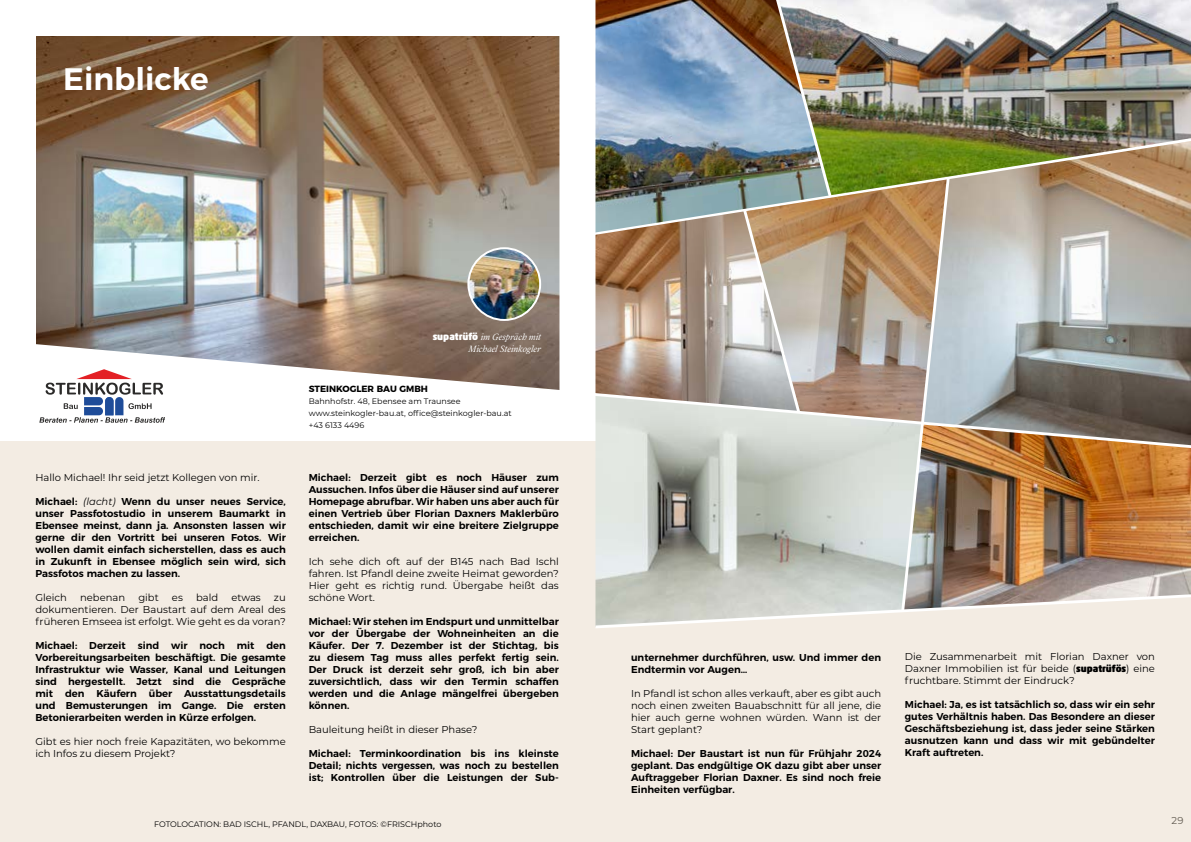
<style>
.page{position:relative;width:1191px;height:842px;background:#fff}
.page>*{position:absolute;margin:0;border:0;box-sizing:border-box;transform-origin:0 0}
.t1{font:600 31px "Montserrat";color:#fff}
.t2{font:600 10px/12px "Montserrat";color:#000;text-align:justify}
.t3{font:10px/12px "Montserrat";color:#000;text-align:justify}
.t4{font:italic 300 10px/12px "Addington CF";color:#fff;text-align:right}
.t5{font:700 9px "Montserrat";color:#000}
.t6{font:8px/12px "Montserrat";color:#000}
.s1{font-family:"Akko Rounded Std";font-weight:900;font-style:normal}
.s2{font-weight:400;font-style:italic}
.s3{font-family:"Akko Rounded Std";font-weight:900}
</style>
<div class="page">
<div style="left:0;top:441px;width:1191px;height:401px;background:#f3ece3"></div>
<img style="left:36px;top:36px;width:523px;height:305px">
<img style="left:468px;top:248px;width:72px;height:72px;border-radius:36px">
<div style="left:467px;top:247px;width:74px;height:74px;border:2px solid #fff;border-radius:50%"></div>
<svg style="left:36px;top:341px;width:524px;height:82px"></svg>
<img style="left:595px;top:0;width:596px;height:628px">
<h1 class="t1" style="left:63px;top:53px;width:147px">Einblicke</h1>
<p class="t4" style="left:433px;top:330px;width:110px"><span class="s1">supatrüfö</span> im Gespräch mit<br>Michael Steinkogler</p>
<p class="t3" style="left:35px;top:471px;width:225px">Hallo Michael! Ihr seid jetzt Kollegen von mir.</p>
<p class="t2" style="left:35px;top:494px;width:252px">Michael: <span class="s2">(lacht)</span> Wenn du unser neues Service, unser Passfotostudio in unserem Baumarkt in Ebensee meinst, dann ja. Ansonsten lassen wir gerne dir den Vortritt bei unseren Fotos. Wir wollen damit einfach sicherstellen, dass es auch in Zukunft in Ebensee möglich sein wird, sich Passfotos machen zu lassen.</p>
<p class="t3" style="left:35px;top:591px;width:33px">Gleich</p>
<p class="t3" style="left:80px;top:591px;width:47px">nebenan</p>
<p class="t3" style="left:138px;top:591px;width:22px">gibt</p>
<p class="t3" style="left:172px;top:591px;width:12px">es</p>
<p class="t3" style="left:196px;top:591px;width:24px">bald</p>
<p class="t3" style="left:231px;top:591px;width:31px">etwas</p>
<p class="t3" style="left:35px;top:591px;width:252px;text-indent:238px">zu dokumentieren. Der Baustart auf dem Areal des früheren Emseea ist erfolgt. Wie geht es da voran?</p>
<p class="t2" style="left:35px;top:638px;width:252px">Michael: Derzeit sind wir noch mit den Vorbereitungsarbeiten beschäftigt. Die gesamte Infrastruktur wie Wasser, Kanal und Leitungen sind hergestellt. Jetzt sind die Gespräche mit den Käufern über Ausstattungsdetails und Bemusterungen im Gange. Die ersten Betonierarbeiten werden in Kürze erfolgen.</p>
<p class="t3" style="left:35px;top:735px;width:252px">Gibt es hier noch freie Kapazitäten, wo bekomme ich Infos zu diesem Projekt?</p>
<p class="t5" style="left:309px;top:382px;width:121px">STEINKOGLER BAU GMBH</p>
<p class="t6" style="left:309px;top:395px;width:204px">Bahnhofstr. 48, Ebensee am Traunsee www.steinkogler-bau.at, office@steinkogler-bau.at +43 6133 4496</p>
<p class="t2" style="left:309px;top:470px;width:252px">Michael: Derzeit gibt es noch Häuser zum Aussuchen. Infos über die Häuser sind auf unserer Homepage abrufbar. Wir haben uns aber auch für einen Vertrieb über Florian Daxners Maklerbüro entschieden, damit wir eine breitere Zielgruppe erreichen.</p>
<p class="t3" style="left:309px;top:555px;width:252px">Ich sehe dich oft auf der B145 nach Bad Ischl fahren. Ist Pfandl deine zweite Heimat geworden?<br>Hier geht es richtig rund. Übergabe heißt das schöne Wort.</p>
<p class="t2" style="left:309px;top:614px;width:252px">Michael: Wir stehen im Endspurt und unmittelbar vor der Übergabe der Wohneinheiten an die Käufer. Der 7. Dezember ist der Stichtag, bis zu diesem Tag muss alles perfekt fertig sein.<br>Der Druck ist derzeit sehr groß, ich bin aber zuversichtlich, dass wir den Termin schaffen werden und die Anlage mängelfrei übergeben können.</p>
<p class="t3" style="left:309px;top:723px;width:170px">Bauleitung heißt in dieser Phase?</p>
<p class="t2" style="left:309px;top:746px;width:252px">Michael: Terminkoordination bis ins kleinste Detail; nichts vergessen, was noch zu bestellen ist; Kontrollen über die Leistungen der Sub-</p>
<p class="t6" style="left:154px;top:818px;width:289px">FOTOLOCATION: BAD ISCHL, PFANDL, DAXBAU, FOTOS: ©FRISCHphoto</p>
<p class="t2" style="left:631px;top:650px;width:252px">unternehmer durchführen, usw. Und immer den<br>Endtermin vor Augen…</p>
<p class="t3" style="left:631px;top:687px;width:252px">In Pfandl ist schon alles verkauft, aber es gibt auch noch einen zweiten Bauabschnitt für all jene, die hier auch gerne wohnen würden. Wann ist der Start geplant?</p>
<p class="t2" style="left:631px;top:746px;width:252px">Michael: Der Baustart ist nun für Frühjahr 2024 geplant. Das endgültige OK dazu gibt aber unser Auftraggeber Florian Daxner. Es sind noch freie Einheiten verfügbar.</p>
<p class="t3" style="left:905px;top:650px;width:252px">Die Zusammenarbeit mit Florian Daxner von Daxner Immobilien ist für beide (<span class="s3">supatrüfös</span>) eine fruchtbare. Stimmt der Eindruck?</p>
<p class="t2" style="left:905px;top:698px;width:252px">Michael: Ja, es ist tatsächlich so, dass wir ein sehr gutes Verhältnis haben. Das Besondere an dieser Geschäftsbeziehung ist, dass jeder seine Stärken ausnutzen kann und dass wir mit gebündelter Kraft auftreten.</p>
<p class="t3" style="left:1171px;top:814px;width:13px">29</p>
</div>
